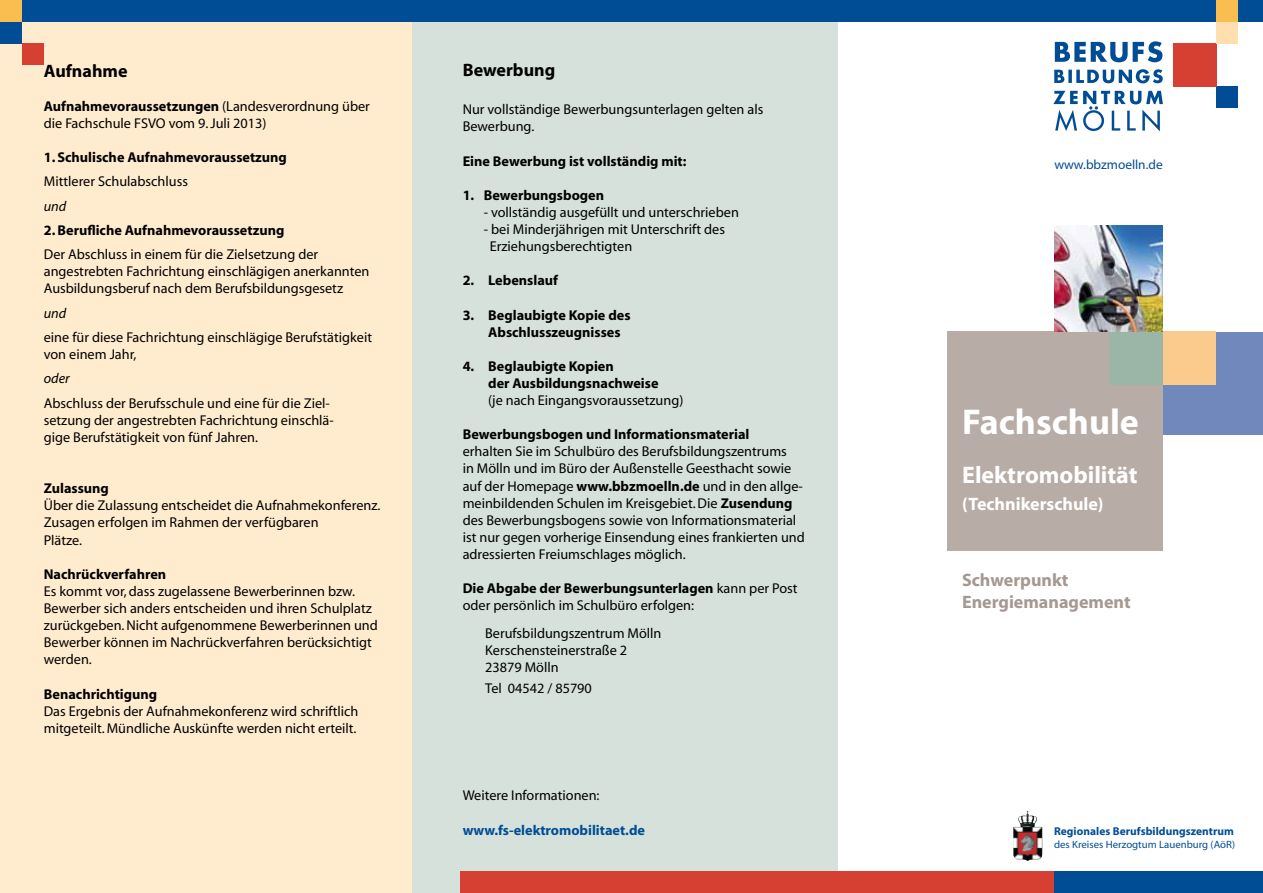
<style>
.page{position:relative;width:1263px;height:893px;background:#fff}
.page>*{position:absolute;margin:0;border:0;box-sizing:border-box;transform-origin:0 0}
.t1{font:700 36px "Myriad";color:#fff}
.t2{font:700 24px "Myriad";color:#fff}
.t3{font:700 18px/21.6px "Myriad";color:#a59891}
.t4{font:700 18px "Myriad";color:#fff}
.t5{font:700 18px "Myriad";color:#000}
.t6{font:14.25px/17.1px "Myriad";color:#000}
.t7{font:700 14.25px/17.1px "Myriad";color:#000}
.t8{font:700 14.25px "Myriad";color:#004d96}
.t9{font:italic 14.25px "Myriad";color:#000}
.t10{font:13.35px "Myriad";color:#004d96}
.t11{font:700 11.4px "Myriad";letter-spacing:.005em;color:#004d96}
.t12{font:10.65px "Myriad";color:#004d96}
.s1{font-weight:700}
</style>
<div class="page">
<div style="left:1162px;top:332px;width:101px;height:103px;background:#7088bc"></div>
<div style="left:0;top:0;width:413px;height:893px;background:#ffeccf"></div>
<div style="left:412px;top:0;width:426px;height:893px;background:#d6e1db"></div>
<div style="left:0;top:0;width:1263px;height:22px;background:#004d96"></div>
<div style="left:461px;top:871px;width:802px;height:22px;background:#d54032"></div>
<div style="left:1055px;top:871px;width:208px;height:22px;background:#004d96"></div>
<div style="left:22px;top:43px;width:21px;height:22px;background:#d54032"></div>
<div style="left:0;top:0;width:22px;height:22px;background:#fabe50"></div>
<div style="left:0;top:22px;width:22px;height:21px;background:#004d96"></div>
<div style="left:1216px;top:87px;width:22px;height:21px;background:#004d96"></div>
<div style="left:1173px;top:43px;width:43px;height:44px;background:#d54032"></div>
<div style="left:1216px;top:0;width:22px;height:22px;background:#fabe50"></div>
<div style="left:1216px;top:22px;width:22px;height:21px;background:#fedfad"></div>
<svg style="left:1054px;top:69px;width:109px;height:14px"></svg>
<svg style="left:1055px;top:41px;width:107px;height:21px"></svg>
<svg style="left:1053px;top:91px;width:110px;height:40px"></svg>
<img style="left:1018px;top:811px;width:9px;height:16px">
<div style="left:947px;top:332px;width:215px;height:219px;background:#b8aca6"></div>
<div style="left:1162px;top:332px;width:53px;height:53px;background:#fbcb8d"></div>
<div style="left:1109px;top:332px;width:53px;height:53px;background:#9bb5a7"></div>
<img style="left:1054px;top:225px;width:108px;height:107px">
<p class="t5" style="left:44px;top:61px;width:85px">Aufnahme</p>
<p class="t6" style="left:44px;top:98px;width:328px"><span class="s1">Aufnahmevoraussetzungen</span> (Landesverordnung über die Fachschule FSVO vom 9. Juli 2013)</p>
<p class="t7" style="left:44px;top:149px;width:245px">1. Schulische Aufnahmevoraussetzung</p>
<p class="t6" style="left:44px;top:174px;width:146px">Mittlerer Schulabschluss</p>
<p class="t9" style="left:44px;top:199px;width:24px">und</p>
<p class="t7" style="left:44px;top:222px;width:242px">2. Berufliche Aufnahmevoraussetzung</p>
<p class="t6" style="left:44px;top:247px;width:327px">Der Abschluss in einem für die Zielsetzung der angestrebten Fachrichtung einschlägigen anerkannten<br>Ausbildungsberuf nach dem Berufsbildungsgesetz</p>
<p class="t9" style="left:44px;top:306px;width:24px">und</p>
<p class="t6" style="left:44px;top:329px;width:330px">eine für diese Fachrichtung einschlägige Berufstätigkeit von einem Jahr,</p>
<p class="t9" style="left:44px;top:372px;width:27px">oder</p>
<p class="t6" style="left:44px;top:395px;width:292px">Abschluss der Berufsschule und eine für die Ziel&shy;setzung der angestrebten Fachrichtung einschlä&shy;gige Berufstätigkeit von fünf Jahren.</p>
<p class="t7" style="left:44px;top:480px;width:67px">Zulassung</p>
<p class="t6" style="left:44px;top:498px;width:338px">Über die Zulassung entscheidet die Aufnahmekonferenz.<br>Zusagen erfolgen im Rahmen der verfügbaren<br>Plätze.</p>
<p class="t7" style="left:44px;top:566px;width:124px">Nachrückverfahren</p>
<p class="t6" style="left:44px;top:583px;width:336px">Es kommt vor, dass zugelassene Bewerberinnen bzw.<br>Bewerber sich anders entscheiden und ihren Schulplatz zurückgeben. Nicht aufgenommene Bewerberinnen und Bewerber können im Nachrückverfahren berücksichtigt werden.</p>
<p class="t7" style="left:44px;top:686px;width:115px">Benachrichtigung</p>
<p class="t6" style="left:44px;top:703px;width:316px">Das Ergebnis der Aufnahmekonferenz wird schriftlich mitgeteilt. Mündliche Auskünfte werden nicht erteilt.</p>
<p class="t5" style="left:463px;top:60px;width:94px">Bewerbung</p>
<p class="t6" style="left:463px;top:102px;width:302px">Nur vollständige Bewerbungsunterlagen gelten als<br>Bewerbung.</p>
<p class="t7" style="left:463px;top:153px;width:225px">Eine Bewerbung ist vollständig mit:</p>
<p class="t7" style="left:463px;top:187px;width:143px">1. Bewerbungsbogen</p>
<p class="t6" style="left:484px;top:204px;width:257px">- vollständig ausgefüllt und unterschrieben</p>
<p class="t6" style="left:490px;top:221px;width:237px;text-indent:-6px">- bei Minderjährigen mit Unterschrift des<br>Erziehungsberechtigten</p>
<p class="t7" style="left:463px;top:272px;width:97px">2. Lebenslauf</p>
<p class="t7" style="left:488px;top:307px;width:144px;text-indent:-25px">3. Beglaubigte Kopie des<br>Abschlusszeugnisses</p>
<p class="t7" style="left:488px;top:358px;width:172px;text-indent:-25px">4. Beglaubigte Kopien<br>der Ausbildungsnachweise</p>
<p class="t6" style="left:488px;top:392px;width:197px">(je nach Eingangsvoraussetzung)</p>
<p class="t7" style="left:463px;top:426px;width:288px">Bewerbungsbogen und Informationsmaterial</p>
<p class="t6" style="left:463px;top:444px;width:344px">erhalten Sie im Schulbüro des Berufsbildungszentrums<br>in Mölln und im Büro der Außenstelle Geesthacht sowie auf der Homepage <span class="s1">www.bbzmoelln.de</span> und in den allge&shy;meinbildenden Schulen im Kreisgebiet. Die <span class="s1">Zusendung </span>des Bewerbungsbogens sowie von Informationsmaterial ist nur gegen vorherige Einsendung eines frankierten und adressierten Freiumschlages möglich.</p>
<p class="t6" style="left:463px;top:580px;width:336px"><span class="s1">Die Abgabe der Bewerbungsunterlagen</span> kann per Post oder persönlich im Schulbüro erfolgen:</p>
<p class="t6" style="left:485px;top:625px;width:178px">Berufsbildungszentrum Mölln<br>Kerschensteinerstraße 2<br>23879 Mölln</p>
<p class="t6" style="left:485px;top:681px;width:108px">Tel 04542 / 85790</p>
<p class="t6" style="left:463px;top:788px;width:138px">Weitere Informationen:</p>
<p class="t8" style="left:463px;top:822px;width:184px">www.fs-elektromobilitaet.de</p>
<p class="t10" style="left:1054px;top:158px;width:110px">www.bbzmoelln.de</p>
<h1 class="t1" style="left:962px;top:403px;width:178px">Fachschule</h1>
<h2 class="t2" style="left:962px;top:463px;width:177px">Elektromobilität</h2>
<p class="t4" style="left:962px;top:495px;width:143px">(Technikerschule)</p>
<p class="t3" style="left:962px;top:570px;width:170px">Schwerpunkt<br>Energiemanagement</p>
<p class="t11" style="left:1054px;top:825px;width:181px">Regionales Berufsbildungszentrum</p>
<p class="t12" style="left:1054px;top:839px;width:183px">des Kreises Herzogtum Lauenburg (AöR)</p>
</div>
